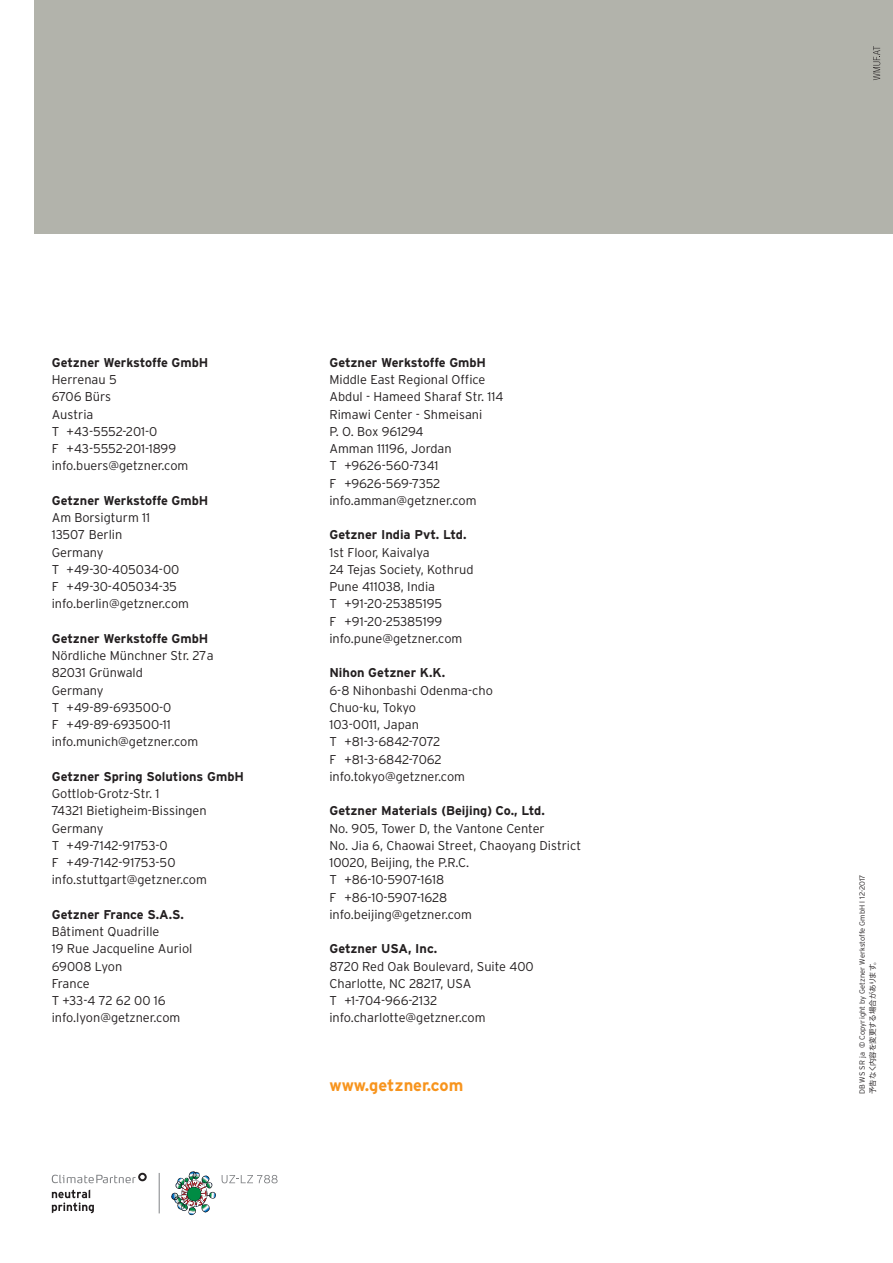
<style>
.page{position:relative;width:893px;height:1263px;background:#fff}
.page>*{position:absolute;margin:0;border:0;box-sizing:border-box;transform-origin:0 0}
.t1{font:700 16.5px "Interstate";color:#f7941d}
.t2{font:300 12.75px/17.2px "Interstate";color:#231f20}
.t3{font:700 12.75px "Interstate";color:#231f20}
.t4{font:300 7.5px "Interstate";letter-spacing:.01em;color:#231f20}
.t5{font:7.5px "Koz Go Pro";letter-spacing:-.01em;color:#231f20}
</style>
<div class="page">
<div style="left:34px;top:0;width:859px;height:234px;background:#b2b3ab"></div>
<svg style="left:873px;top:46px;width:7px;height:34px"></svg>
<svg style="left:171px;top:1171px;width:45px;height:44px"></svg>
<svg style="left:222px;top:1175px;width:56px;height:8px"></svg>
<svg style="left:52px;top:1173px;width:95px;height:10px"></svg>
<svg style="left:52px;top:1189px;width:42px;height:24px"></svg>
<hr style="left:159px;top:1173px;width:1px;height:40px;background:#808285">
<p class="t3" style="left:52px;top:358px;width:158px">Getzner Werkstoffe GmbH</p>
<p class="t2" style="left:52px;top:372px;width:138px">Herrenau 5<br>6706 Bürs<br>Austria<br>T +43-5552-201-0<br>F +43-5552-201-1899 info.buers@getzner.com</p>
<p class="t3" style="left:52px;top:496px;width:158px">Getzner Werkstoffe GmbH</p>
<p class="t2" style="left:52px;top:510px;width:139px">Am Borsigturm 11<br>13507 Berlin<br>Germany<br>T +49-30-405034-00<br>F +49-30-405034-35 info.berlin@getzner.com</p>
<p class="t3" style="left:52px;top:634px;width:158px">Getzner Werkstoffe GmbH</p>
<p class="t2" style="left:52px;top:648px;width:163px">Nördliche Münchner Str. 27a<br>82031 Grünwald<br>Germany<br>T +49-89-693500-0<br>F +49-89-693500-11 info.munich@getzner.com</p>
<p class="t3" style="left:52px;top:772px;width:194px">Getzner Spring Solutions GmbH</p>
<p class="t2" style="left:52px;top:786px;width:157px">Gottlob-Grotz-Str. 1<br>74321 Bietigheim-Bissingen<br>Germany<br>T +49-7142-91753-0<br>F +49-7142-91753-50 info.stuttgart@getzner.com</p>
<p class="t3" style="left:52px;top:910px;width:134px">Getzner France S.A.S.</p>
<p class="t2" style="left:52px;top:924px;width:142px">Bâtiment Quadrille<br>19 Rue Jacqueline Auriol<br>69008 Lyon<br>France<br>T +33-4 72 62 00 16 info.lyon@getzner.com</p>
<p class="t3" style="left:329px;top:358px;width:158px">Getzner Werkstoffe GmbH</p>
<p class="t2" style="left:329px;top:372px;width:175px">Middle East Regional Office<br>Abdul - Hameed Sharaf Str. 114<br>Rimawi Center - Shmeisani<br>P. O. Box 961294<br>Amman 11196, Jordan<br>T +9626-560-7341<br>F +9626-569-7352 info.amman@getzner.com</p>
<p class="t3" style="left:329px;top:530px;width:139px">Getzner India Pvt. Ltd.</p>
<p class="t2" style="left:329px;top:544px;width:146px">1st Floor, Kaivalya<br>24 Tejas Society, Kothrud<br>Pune 411038, India<br>T +91-20-25385195<br>F +91-20-25385199 info.pune@getzner.com</p>
<p class="t3" style="left:329px;top:668px;width:117px">Nihon Getzner K.K.</p>
<p class="t2" style="left:329px;top:682px;width:165px">6-8 Nihonbashi Odenma-cho<br>Chuo-ku, Tokyo<br>103-0011, Japan<br>T +81-3-6842-7072<br>F +81-3-6842-7062 info.tokyo@getzner.com</p>
<p class="t3" style="left:329px;top:806px;width:217px">Getzner Materials (Beijing) Co., Ltd.</p>
<p class="t2" style="left:329px;top:820px;width:253px">No. 905, Tower D, the Vantone Center<br>No. Jia 6, Chaowai Street, Chaoyang District<br>10020, Beijing, the P.R.C.<br>T +86-10-5907-1618<br>F +86-10-5907-1628 info.beijing@getzner.com</p>
<p class="t3" style="left:329px;top:944px;width:109px">Getzner USA, Inc.</p>
<p class="t2" style="left:329px;top:958px;width:206px">8720 Red Oak Boulevard, Suite 400<br>Charlotte, NC 28217, USA<br>T +1-704-966-2132 info.charlotte@getzner.com</p>
<p class="t1" style="left:329px;top:1079px;width:135px">www.getzner.com</p>
<p class="t4" style="left:859px;top:1094px;width:222px;rotate:-90deg">DB WS SR ja © Copyright by Getzner Werkstoffe GmbH l 12-2017</p>
<p class="t5" style="left:868px;top:1094px;width:139px;rotate:-90deg">予告なく内容を変更する場合があります。</p>
</div>
